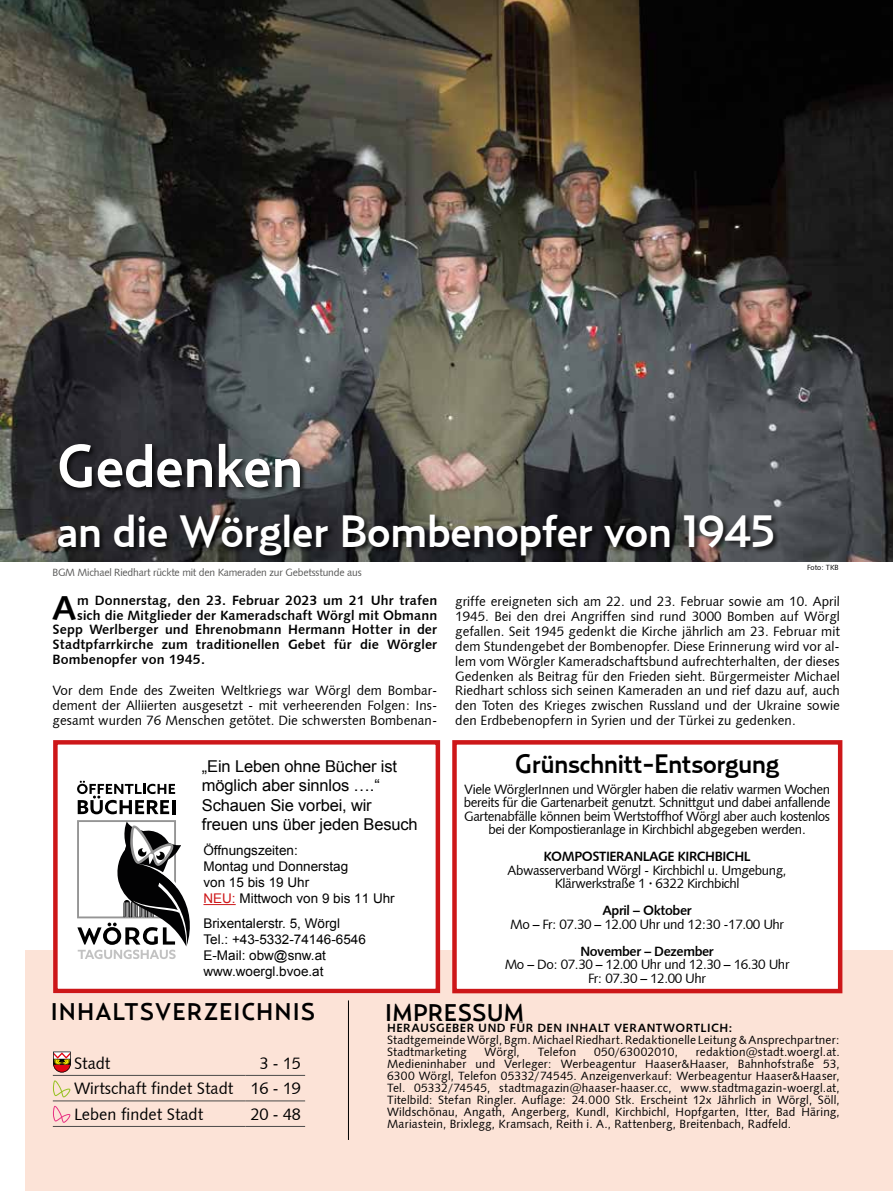
<style>
.page{position:relative;width:893px;height:1191px;background:#fff}
.page>*{position:absolute;margin:0;border:0;box-sizing:border-box;transform-origin:0 0}
.t1{font:500 60px "Relay";letter-spacing:-.02em;color:#fff}
.t2{font:500 45px "Relay";letter-spacing:-.02em;color:#fff}
.t3{font:34.65px "Humanist 531 BT Bold A";color:#000}
.t4{font:500 26.55px "Relay";letter-spacing:-.03em;color:#000}
.t5{font:500 24px "Relay";letter-spacing:.04em;color:#000}
.t6{font:500 24px "Relay";letter-spacing:.01em;color:#000}
.t7{font:16.5px/25.7px "Humanist 531 BT Roman A";color:#000;text-align:justify}
.t8{font:16.35px/19.5px "Arial";letter-spacing:-.01em;color:#000}
.t9{font:13.5px/14.9px "Humanist 531 BT Roman A";letter-spacing:-.03em;color:#000;text-align:center}
.t10{font:13.5px "Humanist 531 BT Bold A";letter-spacing:.01em;color:#000}
.t11{font:13.5px "Humanist 531 BT Bold A";letter-spacing:-.03em;color:#000}
.t12{font:13.35px/16px "Arial";color:#000}
.t13{font:12px/12px "Humanist 531 BT Roman A";letter-spacing:.01em;color:#000}
.t14{font:12px "Humanist 531 BT Bold A";letter-spacing:.04em;color:#000}
.t15{font:10.5px "Humanist 531 BT Roman A";letter-spacing:-.02em;color:#575756}
.t16{font:7.5px "Humanist 531 BT Roman A";color:#000}
.s1{font-family:"Relay";font-weight:500}
.s2{color:#cd1719}
</style>
<div class="page">
<div style="left:26px;top:950px;width:867px;height:241px;background:#fce3d7"></div>
<hr style="left:348px;top:1000px;width:1px;height:140px;background:#000">
<hr style="left:53px;top:1075px;width:192px;height:1px;background:#4a4a49">
<hr style="left:245px;top:1075px;width:60px;height:1px;background:#4a4a49">
<hr style="left:53px;top:1100px;width:192px;height:1px;background:#4a4a49">
<hr style="left:245px;top:1100px;width:60px;height:1px;background:#4a4a49">
<hr style="left:53px;top:1126px;width:192px;height:1px;background:#4a4a49">
<hr style="left:245px;top:1126px;width:60px;height:1px;background:#4a4a49">
<svg style="left:53px;top:1051px;width:18px;height:21px"></svg>
<svg style="left:53px;top:1080px;width:17px;height:17px"></svg>
<svg style="left:53px;top:1105px;width:17px;height:17px"></svg>
<div style="left:53px;top:740px;width:387px;height:253px;background:#fff"></div>
<div style="left:53px;top:740px;width:387px;height:253px;border:4px solid #cd1719"></div>
<svg style="left:77px;top:780px;width:98px;height:34px"></svg>
<hr style="left:172px;top:800px;width:3px;height:14px;background:#000">
<svg style="left:77px;top:820px;width:113px;height:139px"></svg>
<hr style="left:203px;top:904px;width:33px;height:1px;background:#cd1719">
<div style="left:452px;top:740px;width:390px;height:253px;background:#fff;border:4px solid #cd1719"></div>
<img style="left:0;top:0;width:893px;height:561px">
<div style="left:57px;top:442px;width:724px;height:120px;background:#000;opacity:.75"></div>
<h1 class="t1" style="left:56px;top:430px;width:249px">Gedenken</h1>
<h2 class="t2" style="left:56px;top:504px;width:720px">an die Wörgler Bombenopfer von 1945</h2>
<p class="t15" style="left:53px;top:566px;width:311px">BGM Michael Riedhart rückte mit den Kameraden zur Gebetsstunde aus</p>
<p class="t16" style="left:807px;top:562px;width:33px">Foto: TKB</p>
<h3 class="t3" style="left:52px;top:586px;width:26px">A</h3>
<p class="t10" style="left:77px;top:591px;width:362px">m Donnerstag, den 23. Februar 2023 um 21 Uhr trafen</p>
<p class="t10" style="left:77px;top:606px;width:362px">sich die Mitglieder der Kameradschaft Wörgl mit Obmann</p>
<p class="t10" style="left:53px;top:621px;width:386px">Sepp Werlberger und Ehrenobmann Hermann Hotter in der</p>
<p class="t10" style="left:53px;top:636px;width:386px">Stadtpfarrkirche zum traditionellen Gebet für die Wörgler</p>
<p class="t10" style="left:53px;top:651px;width:154px">Bombenopfer von 1945.</p>
<p class="t9" style="left:53px;top:683px;width:386px;text-align:justify">Vor dem Ende des Zweiten Weltkriegs war Wörgl dem Bombar&shy;dement der Alliierten ausgesetzt - mit verheerenden Folgen: Ins&shy;gesamt wurden 76 Menschen getötet. Die schwersten Bombenan-</p>
<p class="t9" style="left:455px;top:593px;width:386px;text-align:justify">griffe ereigneten sich am 22. und 23. Februar sowie am 10. April 1945. Bei den drei Angriffen sind rund 3000 Bomben auf Wörgl gefallen. Seit 1945 gedenkt die Kirche jährlich am 23. Februar mit dem Stundengebet der Bombenopfer. Diese Erinnerung wird vor al&shy;lem vom Wörgler Kameradschaftsbund aufrechterhalten, der dieses Gedenken als Beitrag für den Frieden sieht. Bürgermeister Michael Riedhart schloss sich seinen Kameraden an und rief dazu auf, auch den Toten des Krieges zwischen Russland und der Ukraine sowie den Erdbebenopfern in Syrien und der Türkei zu gedenken.</p>
<p class="t8" style="left:202px;top:756px;width:217px">„Ein Leben ohne Bücher ist möglich aber sinnlos ….“<br>Schauen Sie vorbei, wir freuen uns über jeden Besuch</p>
<h3 class="t4" style="left:515px;top:748px;width:266px">Grünschnitt-Entsorgung</h3>
<p class="t9" style="left:464px;top:782px;width:368px;line-height:13.5px">Viele WörglerInnen und Wörgler haben die relativ warmen Wochen bereits für die Gartenarbeit genutzt. Schnittgut und dabei anfallende Gartenabfälle können beim Wertstoffhof Wörgl aber auch kostenlos bei der Kompostieranlage in Kirchbichl abgegeben werden.</p>
<p class="t11" style="left:544px;top:848px;width:209px">KOMPOSTIERANLAGE KIRCHBICHL</p>
<p class="t9" style="left:508px;top:863px;width:281px;line-height:13.5px">Abwasserverband Wörgl - Kirchbichl u. Umgebung,<br>Klärwerkstraße 1 <span class="s1">·</span> 6322 Kirchbichl</p>
<p class="t11" style="left:602px;top:902px;width:91px">April – Oktober</p>
<p class="t9" style="left:510px;top:916px;width:276px">Mo – Fr: 07.30 – 12.00 Uhr und 12:30 -17.00 Uhr</p>
<p class="t11" style="left:580px;top:942px;width:135px">November – Dezember</p>
<p class="t9" style="left:505px;top:957px;width:286px;line-height:13.5px">Mo – Do: 07.30 – 12.00 Uhr und 12.30 – 16.30 Uhr<br>Fr: 07.30 – 12.00 Uhr</p>
<p class="t12" style="left:203px;top:842px;width:193px">Öffnungszeiten:<br>Montag und Donnerstag<br>von 15 bis 19 Uhr<br><span class="s2">NEU:</span> Mittwoch von 9 bis 11 Uhr</p>
<p class="t12" style="left:203px;top:915px;width:164px">Brixentalerstr. 5, Wörgl<br>Tel.: +43-5332-74146-6546<br>E-Mail: obw@snw.at www.woergl.bvoe.at</p>
<h3 class="t5" style="left:51px;top:997px;width:266px">INHALTSVERZEICHNIS</h3>
<h3 class="t6" style="left:385px;top:998px;width:141px">IMPRESSUM</h3>
<p class="t7" style="left:74px;top:1049px;width:38px">Stadt</p>
<p class="t14" style="left:387px;top:1020px;width:347px">HERAUSGEBER UND FÜR DEN INHALT VERANTWORTLICH:</p>
<p class="t13" style="left:387px;top:1033px;width:454px">Stadtgemeinde Wörgl, Bgm. Michael Riedhart. Redaktionelle Leitung &amp; Ansprechpartner:<br>Stadtmarketing</p>
<p class="t13" style="left:485px;top:1045px;width:37px">Wörgl,</p>
<p class="t13" style="left:538px;top:1045px;width:40px">Telefon</p>
<p class="t13" style="left:594px;top:1045px;width:85px">050/63002010,</p>
<p class="t13" style="left:387px;top:1045px;width:454px;text-align:justify;text-indent:309px">redaktion@stadt.woergl.at.<br>Medieninhaber und Verleger: Werbeagentur Haaser&amp;Haaser, Bahnhofstraße 53, 6300 Wörgl, Telefon 05332/74545. Anzeigenverkauf: Werbeagentur Haaser&amp;Haaser, Tel. 05332/74545, stadtmagazin@haaser-haaser.cc, www.stadtmagazin-woergl.at, Titelbild: Stefan Ringler. Auflage: 24.000 Stk. Erscheint 12x Jährlich in Wörgl, Söll, Wildschönau, Angath, Angerberg, Kundl, Kirchbichl, Hopfgarten, Itter, Bad Häring, Mariastein, Brixlegg, Kramsach, Reith i. A., Rattenberg, Breitenbach, Radfeld.</p>
<p class="t7" style="left:74px;top:1049px;width:228px;text-indent:185px">3 - 15<br>Wirtschaft findet Stadt 16 - 19<br>Leben findet Stadt</p>
<p class="t7" style="left:251px;top:1101px;width:52px">20 - 48</p>
</div>
